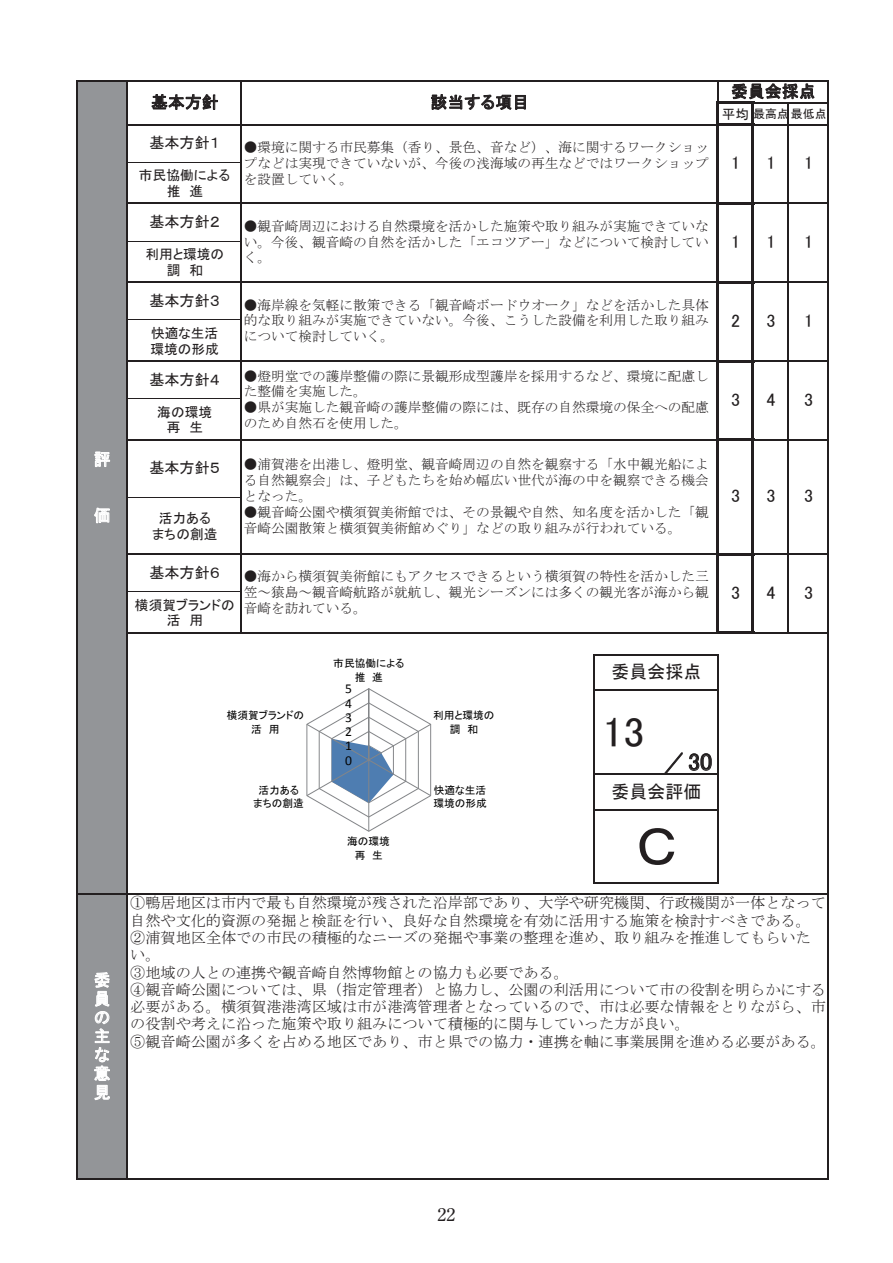
<style>
.page{position:relative;width:893px;height:1263px;background:#fff}
.page>*{position:absolute;margin:0;border:0;box-sizing:border-box;transform-origin:0 0}
.t1{font:54px "MS P Gothic";color:#231f20}
.t2{font:42.15px "MS P Gothic";color:#231f20}
.t3{font:24.15px "MS P Gothic";color:#231f20}
.t4{font:18px "MS P Gothic";color:#231f20}
.t5{font:18px "Century Old Style";color:#231f20}
.t6{font:16.5px "MS P Gothic";letter-spacing:.02em;color:#231f20}
.t7{font:16.5px/18.8px "MS P Gothic";color:#fff;text-align:justify}
.t8{font:15.15px/17.2px "MS Mincho";color:#231f20}
.t9{font:15.15px "MS P Gothic";color:#231f20}
.t10{font:13.65px/15.9px "MS Mincho";color:#231f20}
.t11{font:13.65px/15.9px "MS P Gothic";color:#231f20;text-align:center}
.t12{font:13.65px "Calibri";color:#030303}
.t13{font:11.85px/14.1px "MS P Gothic";color:#231f20;text-align:center}
.t14{font:10.65px/14px "MS P Gothic";color:#030303}
.s1{font-family:"MS P Gothic";font-size:15.15px;color:#231f20}
</style>
<div class="page">
<div style="left:77px;top:81px;width:51px;height:1098px;background:#939598"></div>
<svg style="left:152px;top:94px;width:66px;height:16px"></svg>
<svg style="left:431px;top:94px;width:95px;height:16px"></svg>
<svg style="left:732px;top:83px;width:83px;height:16px"></svg>
<svg style="left:94px;top:972px;width:16px;height:128px"></svg>
<svg style="left:95px;top:452px;width:15px;height:15px"></svg>
<svg style="left:94px;top:508px;width:16px;height:15px"></svg>
<svg style="left:689px;top:753px;width:23px;height:18px"></svg>
<svg style="left:717px;top:82px;width:1px;height:20px"></svg>
<hr style="left:719px;top:102px;width:35px;height:2px;background:#231f20">
<hr style="left:128px;top:124px;width:588px;height:1px;background:#231f20">
<hr style="left:719px;top:123px;width:35px;height:3px;background:#231f20">
<hr style="left:128px;top:203px;width:588px;height:1px;background:#231f20">
<hr style="left:719px;top:202px;width:35px;height:3px;background:#231f20">
<hr style="left:128px;top:282px;width:588px;height:1px;background:#231f20">
<hr style="left:719px;top:281px;width:35px;height:3px;background:#231f20">
<hr style="left:128px;top:360px;width:588px;height:2px;background:#231f20">
<hr style="left:719px;top:360px;width:35px;height:3px;background:#231f20">
<hr style="left:128px;top:439px;width:588px;height:2px;background:#231f20">
<hr style="left:719px;top:438px;width:35px;height:3px;background:#231f20">
<hr style="left:128px;top:553px;width:588px;height:2px;background:#231f20">
<hr style="left:719px;top:553px;width:35px;height:2px;background:#231f20">
<hr style="left:128px;top:632px;width:588px;height:2px;background:#231f20">
<hr style="left:719px;top:631px;width:35px;height:3px;background:#231f20">
<hr style="left:716px;top:102px;width:3px;height:532px;background:#231f20">
<hr style="left:76px;top:81px;width:2px;height:1099px;background:#231f20">
<hr style="left:127px;top:82px;width:1px;height:1098px;background:#231f20">
<hr style="left:240px;top:82px;width:2px;height:552px;background:#231f20">
<hr style="left:717px;top:655px;width:1px;height:228px;background:#231f20">
<hr style="left:828px;top:82px;width:1px;height:1098px;background:#231f20">
<hr style="left:751px;top:104px;width:3px;height:530px;background:#231f20">
<hr style="left:787px;top:104px;width:2px;height:530px;background:#231f20">
<hr style="left:593px;top:654px;width:2px;height:229px;background:#231f20">
<hr style="left:78px;top:81px;width:751px;height:1px;background:#231f20">
<hr style="left:754px;top:102px;width:75px;height:2px;background:#231f20">
<hr style="left:754px;top:124px;width:75px;height:1px;background:#231f20">
<hr style="left:128px;top:162px;width:112px;height:1px;background:#231f20">
<hr style="left:754px;top:203px;width:75px;height:1px;background:#231f20">
<hr style="left:128px;top:241px;width:112px;height:1px;background:#231f20">
<hr style="left:754px;top:282px;width:75px;height:1px;background:#231f20">
<hr style="left:128px;top:320px;width:112px;height:1px;background:#231f20">
<hr style="left:754px;top:360px;width:75px;height:2px;background:#231f20">
<hr style="left:128px;top:399px;width:112px;height:1px;background:#231f20">
<hr style="left:754px;top:439px;width:75px;height:2px;background:#231f20">
<hr style="left:128px;top:497px;width:112px;height:1px;background:#231f20">
<hr style="left:754px;top:553px;width:75px;height:2px;background:#231f20">
<hr style="left:128px;top:591px;width:112px;height:1px;background:#231f20">
<hr style="left:754px;top:632px;width:75px;height:2px;background:#231f20">
<hr style="left:595px;top:654px;width:123px;height:1px;background:#231f20">
<hr style="left:595px;top:689px;width:123px;height:1px;background:#231f20">
<hr style="left:595px;top:774px;width:123px;height:1px;background:#231f20">
<hr style="left:595px;top:809px;width:123px;height:1px;background:#231f20">
<hr style="left:595px;top:882px;width:123px;height:1px;background:#231f20">
<hr style="left:78px;top:893px;width:751px;height:2px;background:#231f20">
<hr style="left:78px;top:1178px;width:751px;height:2px;background:#231f20">
<svg style="left:664px;top:752px;width:19px;height:22px"></svg>
<svg style="left:306px;top:688px;width:125px;height:144px"></svg>
<p class="t7" style="left:94px;top:450px;width:18px">評</p>
<p class="t7" style="left:94px;top:506px;width:18px">価</p>
<p class="t7" style="left:94px;top:970px;width:18px">委員の主な意見</p>
<p class="t6" style="left:151px;top:94px;width:69px">基本方針</p>
<p class="t9" style="left:149px;top:135px;width:72px">基本方針１</p>
<p class="t11" style="left:139px;top:167px;width:93px">市民協働による推　進</p>
<p class="t9" style="left:149px;top:214px;width:72px">基本方針２</p>
<p class="t11" style="left:145px;top:246px;width:80px">利用と環境の調　和</p>
<p class="t9" style="left:149px;top:293px;width:72px">基本方針３</p>
<p class="t11" style="left:150px;top:325px;width:70px;text-align:left">快適な生活環境の形成</p>
<p class="t9" style="left:149px;top:372px;width:72px">基本方針４</p>
<p class="t11" style="left:157px;top:404px;width:56px">海の環境再　生</p>
<p class="t9" style="left:149px;top:460px;width:72px">基本方針５</p>
<p class="t11" style="left:152px;top:510px;width:67px">活力あるまちの創造</p>
<p class="t9" style="left:149px;top:565px;width:72px">基本方針６</p>
<p class="t11" style="left:135px;top:597px;width:101px">横須賀ブランドの活　用</p>
<p class="t6" style="left:431px;top:94px;width:100px">該当する項目</p>
<p class="t10" style="left:244px;top:139px;width:467px">●環境に関する市民募集（香り、景色、音など）、海に関するワークショッ</p>
<p class="t10" style="left:244px;top:155px;width:467px">プなどは実現できていないが、今後の浅海域の再生などではワークショップを設置していく。</p>
<p class="t10" style="left:244px;top:218px;width:467px;text-align:justify">●観音崎周辺における自然環境を活かした施策や取り組みが実施できていない。今後、観音崎の自然を活かした「エコツアー」などについて検討していく。</p>
<p class="t10" style="left:244px;top:297px;width:467px;text-align:justify">●海岸線を気軽に散策できる「観音崎ボードウオーク」などを活かした具体的な取り組みが実施できていない。今後、こうした設備を利用した取り組みについて検討していく。</p>
<p class="t10" style="left:244px;top:368px;width:467px">●燈明堂での護岸整備の際に景観形成型護岸を採用するなど、環境に配慮し</p>
<p class="t10" style="left:244px;top:383px;width:125px">た整備を実施した。</p>
<p class="t10" style="left:244px;top:399px;width:467px">●県が実施した観音崎の護岸整備の際には、既存の自然環境の保全への配慮のため自然石を使用した。</p>
<p class="t10" style="left:244px;top:456px;width:467px;text-align:justify">●浦賀港を出港し、燈明堂、観音崎周辺の自然を観察する「水中観光船による自然観察会」は、子どもたちを始め幅広い世代が海の中を観察できる機会となった。</p>
<p class="t10" style="left:244px;top:504px;width:467px">●観音崎公園や横須賀美術館では、その景観や自然、知名度を活かした「観音崎公園散策と横須賀美術館めぐり」などの取り組みが行われている。</p>
<p class="t6" style="left:731px;top:83px;width:86px">委員会採点</p>
<p class="t11" style="left:722px;top:106px;width:29px">平均</p>
<p class="t13" style="left:753px;top:107px;width:75px">最高点最低点</p>
<h3 class="t4" style="left:731px;top:154px;width:10px">1</h3>
<h3 class="t4" style="left:766px;top:154px;width:10px">1</h3>
<h3 class="t4" style="left:804px;top:154px;width:10px">1</h3>
<h3 class="t4" style="left:731px;top:233px;width:10px">1</h3>
<h3 class="t4" style="left:766px;top:233px;width:10px">1</h3>
<h3 class="t4" style="left:804px;top:233px;width:10px">1</h3>
<h3 class="t4" style="left:731px;top:311px;width:10px">2</h3>
<h3 class="t4" style="left:766px;top:311px;width:10px">3</h3>
<h3 class="t4" style="left:804px;top:311px;width:10px">1</h3>
<h3 class="t4" style="left:731px;top:390px;width:10px">3</h3>
<h3 class="t4" style="left:766px;top:390px;width:10px">4</h3>
<h3 class="t4" style="left:804px;top:390px;width:10px">3</h3>
<h3 class="t4" style="left:731px;top:487px;width:10px">3</h3>
<h3 class="t4" style="left:766px;top:487px;width:10px">3</h3>
<h3 class="t4" style="left:804px;top:487px;width:10px">3</h3>
<p class="t10" style="left:244px;top:569px;width:467px">●海から横須賀美術館にもアクセスできるという横須賀の特性を活かした三</p>
<p class="t10" style="left:244px;top:584px;width:467px">笠～猿島～観音崎航路が就航し、観光シーズンには多くの観光客が海から観音崎を訪れている。</p>
<h3 class="t4" style="left:731px;top:583px;width:10px">3</h3>
<h3 class="t4" style="left:766px;top:583px;width:10px">4</h3>
<h3 class="t4" style="left:804px;top:583px;width:10px">3</h3>
<p class="t14" style="left:372px;top:657px;width:34px;text-indent:-39px">市民協働による進</p>
<p class="t13" style="left:330px;top:658px;width:81px">市民協働による推　進</p>
<p class="t14" style="left:355px;top:670px;width:12px">推</p>
<p class="t12" style="left:345px;top:680px;width:8px">5</p>
<h3 class="t4" style="left:611px;top:663px;width:91px">委員会採点</h3>
<p class="t13" style="left:220px;top:709px;width:88px">横須賀ブランドの活　用</p>
<p class="t14" style="left:269px;top:708px;width:37px;text-indent:-42px">横須賀ブランドの用</p>
<p class="t14" style="left:251px;top:722px;width:12px">活</p>
<p class="t12" style="left:345px;top:695px;width:16px">4<span class="s1">4</span></p>
<p class="t12" style="left:345px;top:709px;width:8px">3</p>
<p class="t12" style="left:345px;top:723px;width:16px">2<span class="s1">2</span></p>
<p class="t13" style="left:433px;top:709px;width:70px">利用と環境の調　和</p>
<p class="t14" style="left:467px;top:708px;width:29px;text-indent:-34px">利用と環境の和</p>
<p class="t14" style="left:450px;top:722px;width:12px">調</p>
<p class="t12" style="left:345px;top:737px;width:8px">1</p>
<p class="t12" style="left:345px;top:752px;width:16px">0<span class="s1">0</span></p>
<p class="t13" style="left:250px;top:781px;width:58px">活力あるまちの創造</p>
<p class="t14" style="left:253px;top:783px;width:52px;text-align:center">活力あるまちの創造</p>
<p class="t13" style="left:433px;top:781px;width:61px;text-align:left">快適な生活環境の形成</p>
<p class="t14" style="left:433px;top:783px;width:55px">快適な生活環境の形成</p>
<p class="t13" style="left:346px;top:832px;width:49px">海の環境再　生</p>
<p class="t14" style="left:372px;top:834px;width:19px;text-indent:-25px">海の環境生</p>
<p class="t14" style="left:355px;top:848px;width:12px">再</p>
<h2 class="t2" style="left:602px;top:711px;width:44px">13</h2>
<h3 class="t4" style="left:611px;top:783px;width:91px">委員会評価</h3>
<h1 class="t1" style="left:636px;top:819px;width:42px">Ｃ</h1>
<h3 class="t3" style="left:688px;top:750px;width:26px">30</h3>
<p class="t8" style="left:130px;top:894px;width:697px">①鴨居地区は市内で最も自然環境が残された沿岸部であり、大学や研究機関、行政機関が一体となって自然や文化的資源の発掘と検証を行い、良好な自然環境を有効に活用する施策を検討すべきである。②浦賀地区全体での市民の積極的なニーズの発掘や事業の整理を進め、取り組みを推進してもらいたい。<br>③地域の人との連携や観音崎自然博物館との協力も必要である。<br>④観音崎公園については、県（指定管理者）と協力し、公園の利活用について市の役割を明らかにする必要がある。横須賀港港湾区域は市が港湾管理者となっているので、市は必要な情報をとりながら、市の役割や考えに沿った施策や取り組みについて積極的に関与していった方が良い。<br>⑤観音崎公園が多くを占める地区であり、市と県での協力・連携を軸に事業展開を進める必要がある。</p>
<h3 class="t5" style="left:437px;top:1202px;width:19px">22</h3>
</div>
